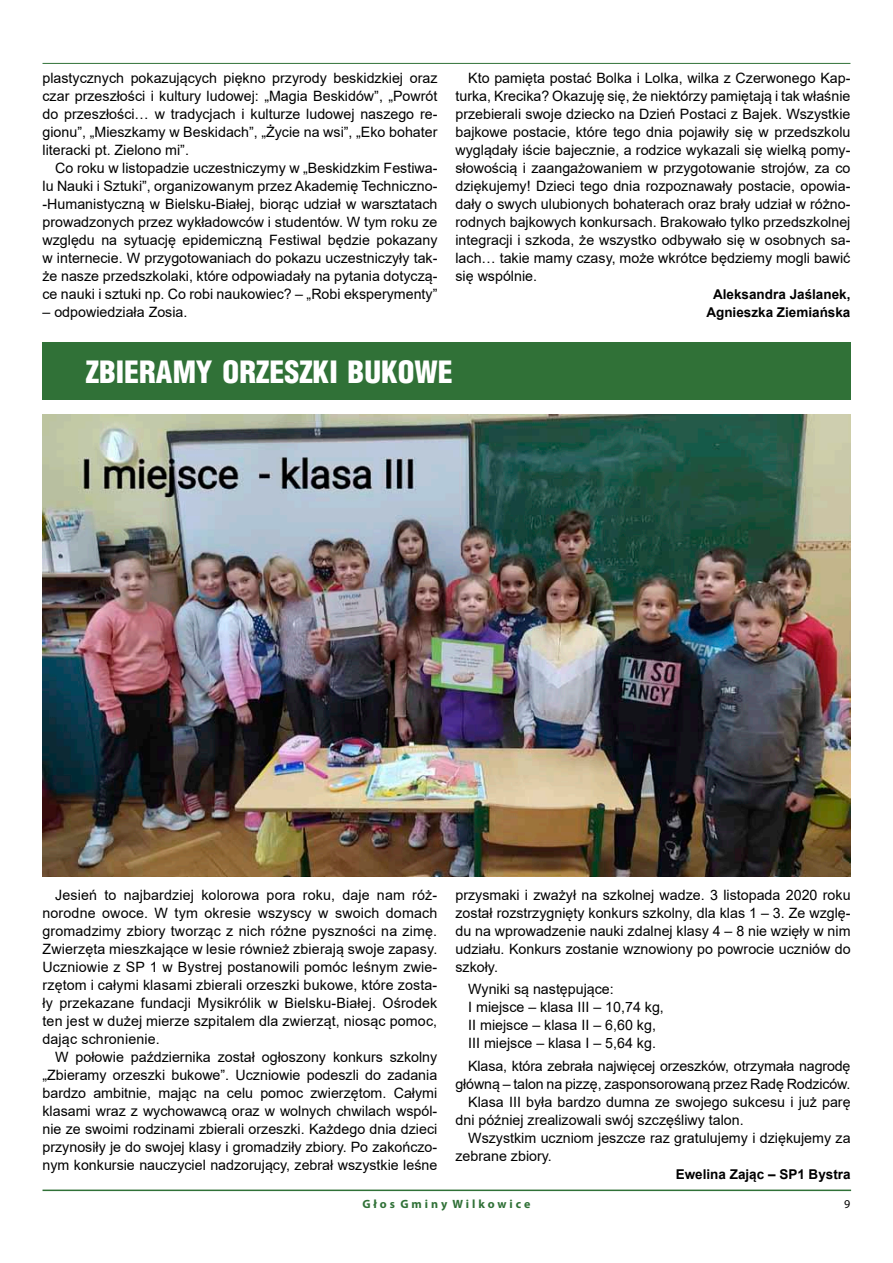
<style>
.page{position:relative;width:893px;height:1263px;background:#fff}
.page>*{position:absolute;margin:0;border:0;box-sizing:border-box;transform-origin:0 0}
.t1{font:900 30px "Switzerland Cond";color:#fff}
.t2{font:14.25px/18px "Arial";color:#000;text-align:justify}
.t3{font:700 13.5px/18px "Arial";color:#000;text-align:center}
.t4{font:700 12px "Myriad Pro";color:#307137}
.t5{font:12px "Myriad Pro";color:#000}
</style>
<div class="page">
<hr style="left:43px;top:63px;width:807px;height:1px;background:#307137">
<hr style="left:43px;top:1189px;width:808px;height:2px;background:#307137">
<img style="left:43px;top:415px;width:807px;height:461px">
<div style="left:42px;top:343px;width:809px;height:57px;background:#307137"></div>
<p class="t2" style="left:43px;top:69px;width:396px">plastycznych pokazujących piękno przyrody beskidzkiej oraz czar przeszłości i kultury ludowej: „Magia Beskidów”, „Powrót do przeszłości… w tradycjach i kulturze ludowej naszego re&shy;gionu”, „Mieszkamy w Beskidach”, „Życie na wsi”, „Eko bohater literacki pt. Zielono mi”.</p>
<p class="t2" style="left:43px;top:159px;width:396px;text-indent:13px">Co roku w listopadzie uczestniczymy w „Beskidzkim Festiwa&shy;lu Nauki i Sztuki”, organizowanym przez Akademię Techniczno--Humanistyczną w Bielsku-Białej, biorąc udział w warsztatach prowadzonych przez wykładowców i studentów. W tym roku ze względu na sytuację epidemiczną Festiwal będzie pokazany w internecie. W przygotowaniach do pokazu uczestniczyły tak&shy;że nasze przedszkolaki, które odpowiadały na pytania dotyczą&shy;ce nauki i sztuki np. Co robi naukowiec? – „Robi eksperymenty”</p>
<p class="t2" style="left:43px;top:303px;width:146px">– odpowiedziała Zosia.</p>
<p class="t2" style="left:455px;top:69px;width:396px;text-indent:13px">Kto pamięta postać Bolka i Lolka, wilka z Czerwonego Kap&shy;turka, Krecika? Okazuję się, że niektórzy pamiętają i tak właśnie przebierali swoje dziecko na Dzień Postaci z Bajek. Wszystkie bajkowe postacie, które tego dnia pojawiły się w przedszkolu wyglądały iście bajecznie, a rodzice wykazali się wielką pomy&shy;słowością i zaangażowaniem w przygotowanie strojów, za co dziękujemy! Dzieci tego dnia rozpoznawały postacie, opowia&shy;dały o swych ulubionych bohaterach oraz brały udział w różno&shy;rodnych bajkowych konkursach. Brakowało tylko przedszkolnej integracji i szkoda, że wszystko odbywało się w osobnych sa&shy;lach… takie mamy czasy, może wkrótce będziemy mogli bawić się wspólnie.</p>
<p class="t3" style="left:706px;top:285px;width:146px">Aleksandra Jaślanek,<br>Agnieszka Ziemiańska</p>
<h1 class="t1" style="left:86px;top:352px;width:368px">ZBIERAMY ORZESZKI BUKOWE</h1>
<p class="t2" style="left:43px;top:886px;width:396px;text-indent:13px">Jesień to najbardziej kolorowa pora roku, daje nam róż&shy;norodne owoce. W tym okresie wszyscy w swoich domach gromadzimy zbiory tworząc z nich różne pyszności na zimę.<br>Zwierzęta mieszkające w lesie również zbierają swoje zapasy.<br>Uczniowie z SP 1 w Bystrej postanowili pomóc leśnym zwie&shy;rzętom i całymi klasami zbierali orzeszki bukowe, które zosta&shy;ły przekazane fundacji Mysikrólik w Bielsku-Białej. Ośrodek ten jest w dużej mierze szpitalem dla zwierząt, niosąc pomoc, dając schronienie.</p>
<p class="t2" style="left:43px;top:1048px;width:396px;text-indent:13px">W połowie października został ogłoszony konkurs szkolny „Zbieramy orzeszki bukowe”. Uczniowie podeszli do zadania bardzo ambitnie, mając na celu pomoc zwierzętom. Całymi klasami wraz z wychowawcą oraz w wolnych chwilach wspól&shy;nie ze swoimi rodzinami zbierali orzeszki. Każdego dnia dzieci przynosiły je do swojej klasy i gromadziły zbiory. Po zakończo&shy;nym konkursie nauczyciel nadzorujący, zebrał wszystkie leśne</p>
<p class="t2" style="left:455px;top:886px;width:397px">przysmaki i zważył na szkolnej wadze. 3 listopada 2020 roku został rozstrzygnięty konkurs szkolny, dla klas 1 – 3. Ze wzglę&shy;du na wprowadzenie nauki zdalnej klasy 4 – 8 nie wzięły w nim udziału. Konkurs zostanie wznowiony po powrocie uczniów do szkoły.</p>
<p class="t2" style="left:468px;top:980px;width:197px;text-align:left">Wyniki są następujące:<br>I miejsce – klasa III – 10,74 kg,<br>II miejsce – klasa II – 6,60 kg,<br>III miejsce – klasa I – 5,64 kg.</p>
<p class="t2" style="left:468px;top:1056px;width:384px">Klasa, która zebrała najwięcej orzeszków, otrzymała nagrodę</p>
<p class="t2" style="left:455px;top:1074px;width:397px">główną – talon na pizzę, zasponsorowaną przez Radę Rodziców.</p>
<p class="t2" style="left:468px;top:1092px;width:384px">Klasa III była bardzo dumna ze swojego sukcesu i już parę</p>
<p class="t2" style="left:455px;top:1110px;width:290px">dni później zrealizowali swój szczęśliwy talon.</p>
<p class="t2" style="left:468px;top:1128px;width:384px">Wszystkim uczniom jeszcze raz gratulujemy i dziękujemy za</p>
<p class="t2" style="left:455px;top:1146px;width:98px">zebrane zbiory.</p>
<p class="t3" style="left:676px;top:1165px;width:176px">Ewelina Zając – SP1 Bystra</p>
<p class="t4" style="left:362px;top:1196px;width:169px">G ł o s G m i n y W i l k o w i c e</p>
<p class="t5" style="left:844px;top:1196px;width:8px">9</p>
</div>
